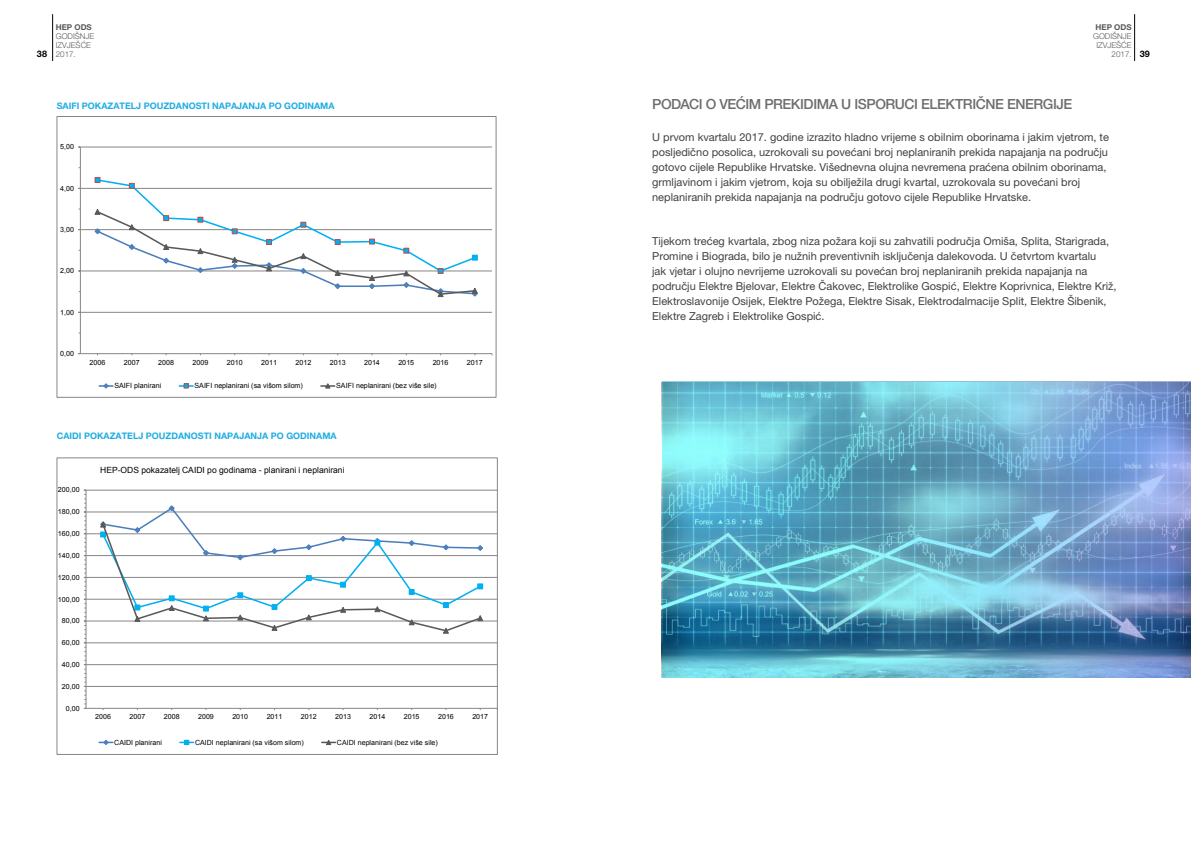
<style>
.page{position:relative;width:1191px;height:842px;background:#fff}
.page>*{position:absolute;margin:0;border:0;box-sizing:border-box;transform-origin:0 0}
.t1{font:500 14px "Helvetica Neue LT Pro";letter-spacing:-.03em;color:#6e6e70}
.t2{font:11px/15px "Helvetica Neue LT Pro";color:#414042}
.t3{font:700 9px "Helvetica Neue LT Pro";color:#1fade3}
.t4{font:8.5px "Arial";letter-spacing:.005em;color:#000}
.t5{font:300 8px "Helvetica Neue LT Pro";color:#58595b}
.t6{font:700 8px "Helvetica Neue LT Pro";color:#58595b}
.t7{font:7.1px "Arial";color:#000}
.s1{font-weight:700;font-size:9px;color:#000}
</style>
<div class="page">
<hr style="left:52px;top:14px;width:1px;height:47px;background:#000">
<hr style="left:1134px;top:14px;width:1px;height:47px;background:#000">
<hr style="left:86px;top:686px;width:411px;height:1px;background:#868686">
<hr style="left:86px;top:664px;width:411px;height:1px;background:#868686">
<hr style="left:86px;top:643px;width:411px;height:1px;background:#868686">
<hr style="left:86px;top:621px;width:411px;height:1px;background:#868686">
<hr style="left:86px;top:599px;width:411px;height:1px;background:#868686">
<hr style="left:86px;top:577px;width:411px;height:1px;background:#868686">
<hr style="left:86px;top:555px;width:411px;height:1px;background:#868686">
<hr style="left:86px;top:533px;width:411px;height:1px;background:#868686">
<hr style="left:86px;top:512px;width:411px;height:1px;background:#868686">
<hr style="left:86px;top:490px;width:411px;height:1px;background:#868686">
<hr style="left:86px;top:490px;width:1px;height:218px;background:#868686">
<svg style="left:84px;top:490px;width:2px;height:219px"></svg>
<hr style="left:86px;top:708px;width:411px;height:1px;background:#868686">
<svg style="left:100px;top:505px;width:383px;height:129px"></svg>
<svg style="left:99px;top:740px;width:14px;height:5px"></svg>
<svg style="left:180px;top:740px;width:14px;height:5px"></svg>
<svg style="left:322px;top:740px;width:13px;height:5px"></svg>
<div style="left:57px;top:458px;width:440px;height:297px;border:1px solid #868686"></div>
<hr style="left:80px;top:312px;width:412px;height:1px;background:#868686">
<hr style="left:80px;top:271px;width:412px;height:1px;background:#868686">
<hr style="left:80px;top:229px;width:412px;height:1px;background:#868686">
<hr style="left:80px;top:188px;width:412px;height:1px;background:#868686">
<hr style="left:80px;top:147px;width:412px;height:1px;background:#868686">
<hr style="left:80px;top:147px;width:1px;height:207px;background:#868686">
<hr style="left:80px;top:353px;width:412px;height:1px;background:#868686">
<svg style="left:94px;top:177px;width:384px;height:120px"></svg>
<svg style="left:99px;top:383px;width:14px;height:6px"></svg>
<svg style="left:179px;top:383px;width:14px;height:5px"></svg>
<svg style="left:321px;top:383px;width:14px;height:6px"></svg>
<div style="left:57px;top:116px;width:439px;height:281px;border:1px solid #868686"></div>
<img style="left:662px;top:381px;width:529px;height:296px">
<p class="t6" style="left:56px;top:23px;width:38px">HEP ODS</p>
<p class="t5" style="left:56px;top:32px;width:40px">GODIŠNJE</p>
<p class="t5" style="left:56px;top:41px;width:37px">IZVJEŠĆE</p>
<p class="t5" style="left:37px;top:50px;width:40px"><span class="s1">38</span> 2017.</p>
<p class="t3" style="left:57px;top:100px;width:279px">SAIFI POKAZATELJ POUZDANOSTI NAPAJANJA PO GODINAMA</p>
<p class="t7" style="left:60px;top:142px;width:15px">5,00</p>
<p class="t7" style="left:60px;top:183px;width:15px">4,00</p>
<p class="t7" style="left:60px;top:225px;width:15px">3,00</p>
<p class="t7" style="left:60px;top:266px;width:15px">2,00</p>
<p class="t7" style="left:60px;top:307px;width:15px">1,00</p>
<p class="t7" style="left:60px;top:349px;width:15px">0,00</p>
<p class="t7" style="left:90px;top:358px;width:17px">2006</p>
<p class="t7" style="left:124px;top:358px;width:17px">2007</p>
<p class="t7" style="left:158px;top:358px;width:17px">2008</p>
<p class="t7" style="left:192px;top:358px;width:17px">2009</p>
<p class="t7" style="left:227px;top:358px;width:17px">2010</p>
<p class="t7" style="left:261px;top:358px;width:17px">2011</p>
<p class="t7" style="left:295px;top:358px;width:17px">2012</p>
<p class="t7" style="left:330px;top:358px;width:17px">2013</p>
<p class="t7" style="left:364px;top:358px;width:17px">2014</p>
<p class="t7" style="left:398px;top:358px;width:17px">2015</p>
<p class="t7" style="left:433px;top:358px;width:17px">2016</p>
<p class="t7" style="left:467px;top:358px;width:17px">2017</p>
<p class="t7" style="left:114px;top:381px;width:48px">SAIFI planirani</p>
<p class="t7" style="left:194px;top:381px;width:110px">SAIFI neplanirani (sa višom silom)</p>
<p class="t7" style="left:336px;top:381px;width:102px">SAIFI neplanirani (bez više sile)</p>
<p class="t3" style="left:57px;top:430px;width:281px">CAIDI POKAZATELJ POUZDANOSTI NAPAJANJA PO GODINAMA</p>
<p class="t7" style="left:58px;top:485px;width:23px">200,00</p>
<p class="t7" style="left:58px;top:507px;width:23px">180,00</p>
<p class="t7" style="left:58px;top:529px;width:23px">160,00</p>
<p class="t7" style="left:58px;top:551px;width:23px">140,00</p>
<p class="t7" style="left:58px;top:572px;width:23px">120,00</p>
<p class="t7" style="left:58px;top:594px;width:23px">100,00</p>
<p class="t7" style="left:62px;top:616px;width:19px">80,00</p>
<p class="t7" style="left:62px;top:638px;width:19px">60,00</p>
<p class="t7" style="left:62px;top:660px;width:19px">40,00</p>
<p class="t7" style="left:62px;top:682px;width:19px">20,00</p>
<p class="t7" style="left:66px;top:703px;width:15px">0,00</p>
<p class="t4" style="left:100px;top:465px;width:246px">HEP-ODS pokazatelj CAIDI po godinama - planirani i neplanirani</p>
<p class="t7" style="left:95px;top:712px;width:17px">2006</p>
<p class="t7" style="left:129px;top:712px;width:17px">2007</p>
<p class="t7" style="left:164px;top:712px;width:17px">2008</p>
<p class="t7" style="left:198px;top:712px;width:17px">2009</p>
<p class="t7" style="left:232px;top:712px;width:17px">2010</p>
<p class="t7" style="left:267px;top:712px;width:17px">2011</p>
<p class="t7" style="left:301px;top:712px;width:17px">2012</p>
<p class="t7" style="left:335px;top:712px;width:17px">2013</p>
<p class="t7" style="left:369px;top:712px;width:17px">2014</p>
<p class="t7" style="left:404px;top:712px;width:17px">2015</p>
<p class="t7" style="left:438px;top:712px;width:17px">2016</p>
<p class="t7" style="left:472px;top:712px;width:17px">2017</p>
<p class="t7" style="left:114px;top:737px;width:49px">CAIDI planirani</p>
<p class="t7" style="left:195px;top:737px;width:110px">CAIDI neplanirani (sa višom silom)</p>
<p class="t7" style="left:337px;top:737px;width:102px">CAIDI neplanirani (bez više sile)</p>
<p class="t6" style="left:1095px;top:22px;width:38px">HEP ODS</p>
<p class="t5" style="left:1093px;top:31px;width:40px">GODIŠNJE</p>
<p class="t5" style="left:1096px;top:40px;width:37px">IZVJEŠĆE</p>
<p class="t5" style="left:1111px;top:49px;width:40px">2017. <span class="s1">39</span></p>
<p class="t1" style="left:652px;top:96px;width:422px">PODACI O VEĆIM PREKIDIMA U ISPORUCI ELEKTRIČNE ENERGIJE</p>
<p class="t2" style="left:652px;top:130px;width:458px">U prvom kvartalu 2017. godine izrazito hladno vrijeme s obilnim oborinama i jakim vjetrom, te posljedično posolica, uzrokovali su povećani broj neplaniranih prekida napajanja na području gotovo cijele Republike Hrvatske. Višednevna olujna nevremena praćena obilnim oborinama, grmljavinom i jakim vjetrom, koja su obilježila drugi kvartal, uzrokovala su povećani broj neplaniranih prekida napajanja na području gotovo cijele Republike Hrvatske.</p>
<p class="t2" style="left:652px;top:233px;width:466px">Tijekom trećeg kvartala, zbog niza požara koji su zahvatili područja Omiša, Splita, Starigrada, Promine i Biograda, bilo je nužnih preventivnih isključenja dalekovoda. U četvrtom kvartalu<br>jak vjetar i olujno nevrijeme uzrokovali su povećan broj neplaniranih prekida napajanja na području Elektre Bjelovar, Elektre Čakovec, Elektrolike Gospić, Elektre Koprivnica, Elektre Križ, Elektroslavonije Osijek, Elektre Požega, Elektre Sisak, Elektrodalmacije Split, Elektre Šibenik, Elektre Zagreb i Elektrolike Gospić.</p>
</div>
